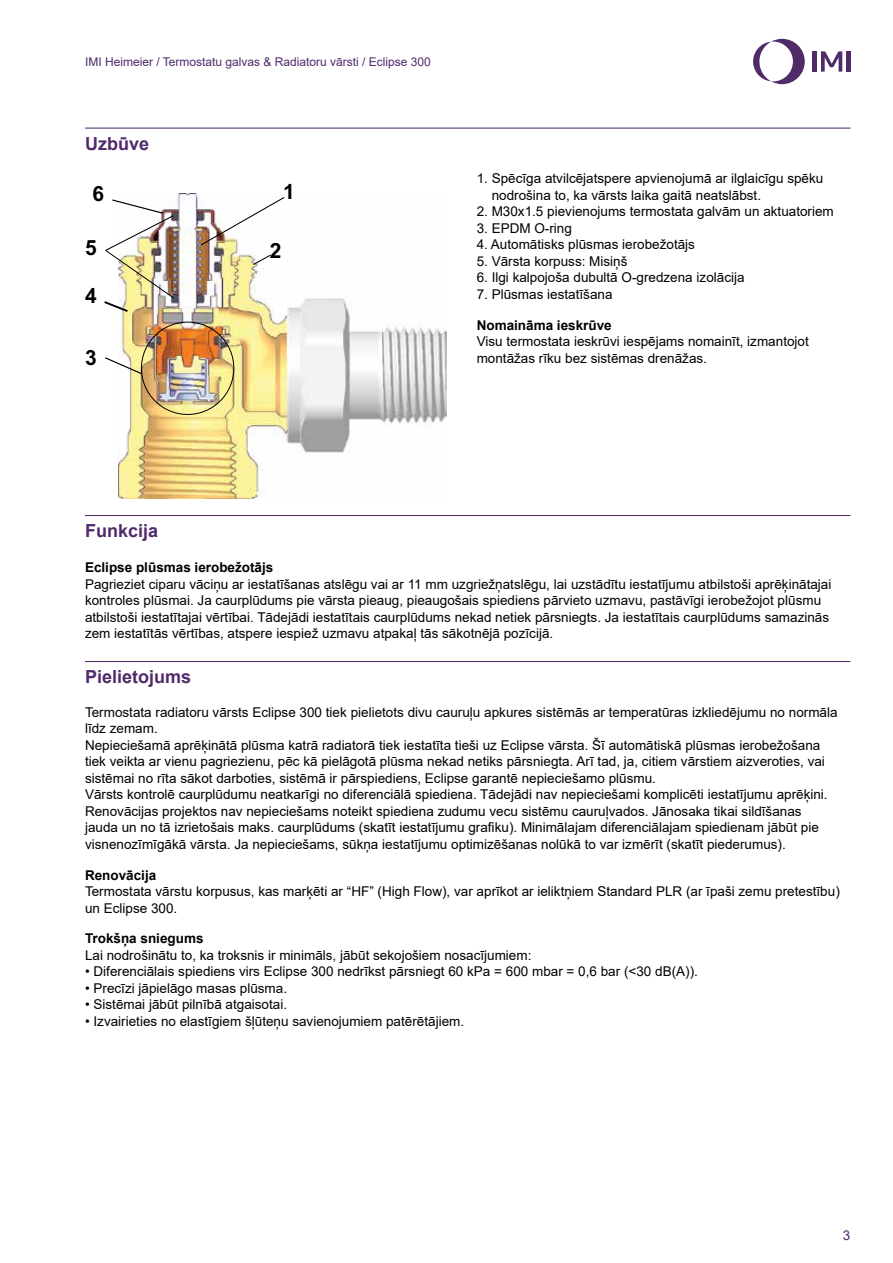
<style>
.page{position:relative;width:893px;height:1263px;background:#fff}
.page>*{position:absolute;margin:0;border:0;box-sizing:border-box;transform-origin:0 0}
.t1{font:700 21px "Arial";color:#000}
.t2{font:700 18px "Arial";color:#512a6a}
.t3{font:13.5px/16.5px "Arial";color:#000}
.t4{font:700 13.5px "Arial";color:#000}
.t5{font:13.5px "Arial";color:#512a6a}
.t6{font:12px "Arial";color:#512a6a}
</style>
<div class="page">
<svg style="left:753px;top:39px;width:52px;height:45px"></svg>
<hr style="left:813px;top:51px;width:4px;height:21px;background:#512a6a">
<hr style="left:846px;top:51px;width:4px;height:21px;background:#512a6a">
<svg style="left:821px;top:51px;width:21px;height:21px"></svg>
<hr style="left:85px;top:128px;width:765px;height:1px;background:#512a6a">
<hr style="left:85px;top:515px;width:765px;height:1px;background:#512a6a">
<hr style="left:85px;top:661px;width:765px;height:1px;background:#512a6a">
<img style="left:119px;top:194px;width:327px;height:304px">
<img style="left:199px;top:196px;width:87px;height:51px">
<svg style="left:252px;top:254px;width:20px;height:12px"></svg>
<svg style="left:105px;top:356px;width:38px;height:19px"></svg>
<img style="left:104px;top:199px;width:71px;height:114px">
<p class="t6" style="left:85px;top:54px;width:347px">IMI Heimeier / Termostatu galvas &amp; Radiatoru vārsti / Eclipse 300</p>
<h2 class="t2" style="left:85px;top:131px;width:66px">Uzbūve</h2>
<h1 class="t1" style="left:92px;top:180px;width:13px">6</h1>
<h1 class="t1" style="left:85px;top:233px;width:13px">5</h1>
<h1 class="t1" style="left:85px;top:282px;width:13px">4</h1>
<h1 class="t1" style="left:85px;top:344px;width:13px">3</h1>
<h1 class="t1" style="left:283px;top:178px;width:13px">1</h1>
<h1 class="t1" style="left:270px;top:236px;width:13px">2</h1>
<p class="t3" style="left:492px;top:170px;width:333px;text-indent:-15px">1. Spēcīga atvilcējatspere apvienojumā ar ilglaicīgu spēku nodrošina to, ka vārsts laika gaitā neatslābst.</p>
<p class="t3" style="left:477px;top:203px;width:359px">2. M30x1.5 pievienojums termostata galvām un aktuatoriem</p>
<p class="t3" style="left:477px;top:220px;width:97px">3. EPDM O-ring</p>
<p class="t3" style="left:477px;top:236px;width:220px">4. Automātisks plūsmas ierobežotājs</p>
<p class="t3" style="left:477px;top:253px;width:152px">5. Vārsta korpuss: Misiņš</p>
<p class="t3" style="left:477px;top:269px;width:269px">6. Ilgi kalpojoša dubultā O-gredzena izolācija</p>
<p class="t3" style="left:477px;top:286px;width:137px">7. Plūsmas iestatīšana</p>
<p class="t4" style="left:477px;top:315px;width:137px">Nomaināma ieskrūve</p>
<p class="t3" style="left:477px;top:333px;width:334px">Visu termostata ieskrūvi iespējams nomainīt, izmantojot montāžas rīku bez sistēmas drenāžas.</p>
<h2 class="t2" style="left:85px;top:518px;width:75px">Funkcija</h2>
<p class="t4" style="left:85px;top:558px;width:190px">Eclipse plūsmas ierobežotājs</p>
<p class="t3" style="left:85px;top:576px;width:748px">Pagrieziet ciparu vāciņu ar iestatīšanas atslēgu vai ar 11 mm uzgriežņatslēgu, lai uzstādītu iestatījumu atbilstoši aprēķinātajai kontroles plūsmai. Ja caurplūdums pie vārsta pieaug, pieaugošais spiediens pārvieto uzmavu, pastāvīgi ierobežojot plūsmu atbilstoši iestatītajai vērtībai. Tādejādi iestatītais caurplūdums nekad netiek pārsniegts. Ja iestatītais caurplūdums samazinās zem iestatītās vērtības, atspere iespiež uzmavu atpakaļ tās sākotnējā pozīcijā.</p>
<h2 class="t2" style="left:85px;top:664px;width:108px">Pielietojums</h2>
<p class="t3" style="left:85px;top:704px;width:754px">Termostata radiatoru vārsts Eclipse 300 tiek pielietots divu cauruļu apkures sistēmās ar temperatūras izkliedējumu no normāla līdz zemam.<br>Nepieciešamā aprēķinātā plūsma katrā radiatorā tiek iestatīta tieši uz Eclipse vārsta. Šī automātiskā plūsmas ierobežošana tiek veikta ar vienu pagriezienu, pēc kā pielāgotā plūsma nekad netiks pārsniegta. Arī tad, ja, citiem vārstiem aizveroties, vai sistēmai no rīta sākot darboties, sistēmā ir pārspiediens, Eclipse garantē nepieciešamo plūsmu.<br>Vārsts kontrolē caurplūdumu neatkarīgi no diferenciālā spiediena. Tādejādi nav nepieciešami komplicēti iestatījumu aprēķini.<br>Renovācijas projektos nav nepieciešams noteikt spiediena zudumu vecu sistēmu cauruļvados. Jānosaka tikai sildīšanas jauda un no tā izrietošais maks. caurplūdums (skatīt iestatījumu grafiku). Minimālajam diferenciālajam spiedienam jābūt pie visnenozīmīgākā vārsta. Ja nepieciešams, sūkņa iestatījumu optimizēšanas nolūkā to var izmērīt (skatīt piederumus).</p>
<p class="t4" style="left:85px;top:865px;width:73px">Renovācija</p>
<p class="t3" style="left:85px;top:883px;width:756px">Termostata vārstu korpusus, kas marķēti ar “HF” (High Flow), var aprīkot ar ieliktņiem Standard PLR (ar īpaši zemu pretestību) un Eclipse 300.</p>
<p class="t4" style="left:85px;top:929px;width:120px">Trokšņa sniegums</p>
<p class="t3" style="left:85px;top:947px;width:448px">Lai nodrošinātu to, ka troksnis ir minimāls, jābūt sekojošiem nosacījumiem:</p>
<p class="t3" style="left:85px;top:963px;width:614px">• Diferenciālais spiediens virs Eclipse 300 nedrīkst pārsniegt 60 kPa = 600 mbar = 0,6 bar (&lt;30 dB(A)).</p>
<p class="t3" style="left:85px;top:980px;width:204px">• Precīzi jāpielāgo masas plūsma.</p>
<p class="t3" style="left:85px;top:996px;width:204px">• Sistēmai jābūt pilnībā atgaisotai.</p>
<p class="t3" style="left:85px;top:1013px;width:381px">• Izvairieties no elastīgiem šļūteņu savienojumiem patērētājiem.</p>
<p class="t5" style="left:843px;top:1225px;width:9px">3</p>
</div>
